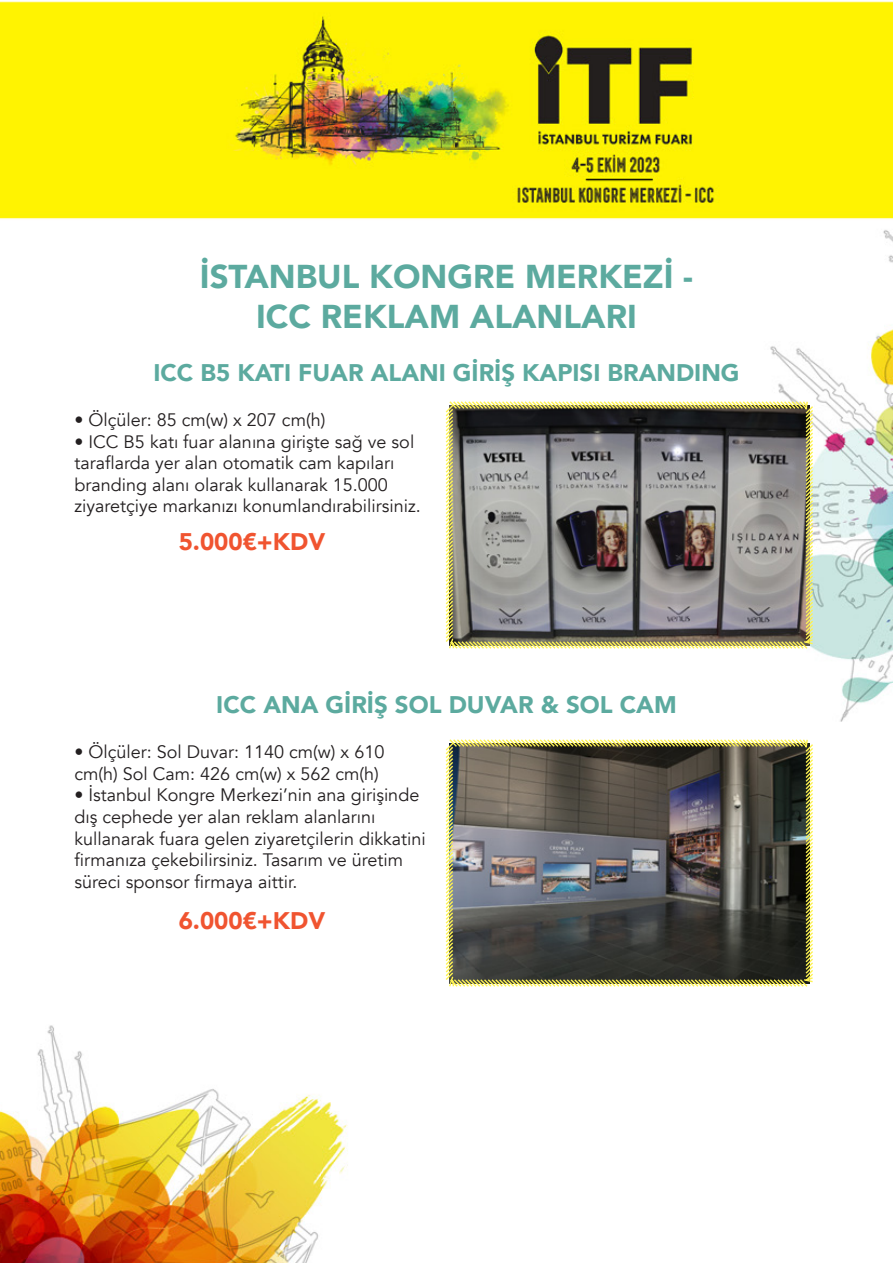
<style>
.page{position:relative;width:893px;height:1263px;background:#fff}
.page>*{position:absolute;margin:0;border:0;box-sizing:border-box;transform-origin:0 0}
.t1{font:900 33px/39.6px "Avenir";color:#5caa9f;text-align:center}
.t2{font:900 24px "Avenir";color:#5caa9f}
.t3{font:900 24px "Avenir";color:#f05430}
.t4{font:18px/21.6px "Avenir";color:#231f20}
</style>
<div class="page">
<img style="left:0;top:1px;width:893px;height:1262px">
<img style="left:444px;top:400px;width:370px;height:250px">
<img style="left:444px;top:738px;width:370px;height:250px">
<h1 class="t1" style="left:200px;top:256px;width:495px">İSTANBUL KONGRE MERKEZİ -<br>ICC REKLAM ALANLARI</h1>
<h2 class="t2" style="left:153px;top:352px;width:588px">ICC B5 KATI FUAR ALANI GİRİŞ KAPISI BRANDING</h2>
<p class="t4" style="left:75px;top:409px;width:252px">• Ölçüler: 85 cm(w) x 207 cm(h)</p>
<p class="t4" style="left:75px;top:431px;width:348px">• ICC B5 katı fuar alanına girişte sağ ve sol taraflarda yer alan otomatik cam kapıları branding alanı olarak kullanarak 15.000 ziyaretçiye markanızı konumlandırabilirsiniz.</p>
<h2 class="t3" style="left:179px;top:521px;width:148px">5.000€+KDV</h2>
<h2 class="t2" style="left:216px;top:684px;width:462px">ICC ANA GİRİŞ SOL DUVAR &amp; SOL CAM</h2>
<p class="t4" style="left:75px;top:741px;width:311px">• Ölçüler: Sol Duvar: 1140 cm(w) x 610 cm(h) Sol Cam: 426 cm(w) x 562 cm(h)</p>
<p class="t4" style="left:75px;top:785px;width:353px">• İstanbul Kongre Merkezi’nin ana girişinde dış cephede yer alan reklam alanlarını kullanarak fuara gelen ziyaretçilerin dikkatini firmanıza çekebilirsiniz. Tasarım ve üretim süreci sponsor firmaya aittir.</p>
<h2 class="t3" style="left:179px;top:900px;width:148px">6.000€+KDV</h2>
</div>
